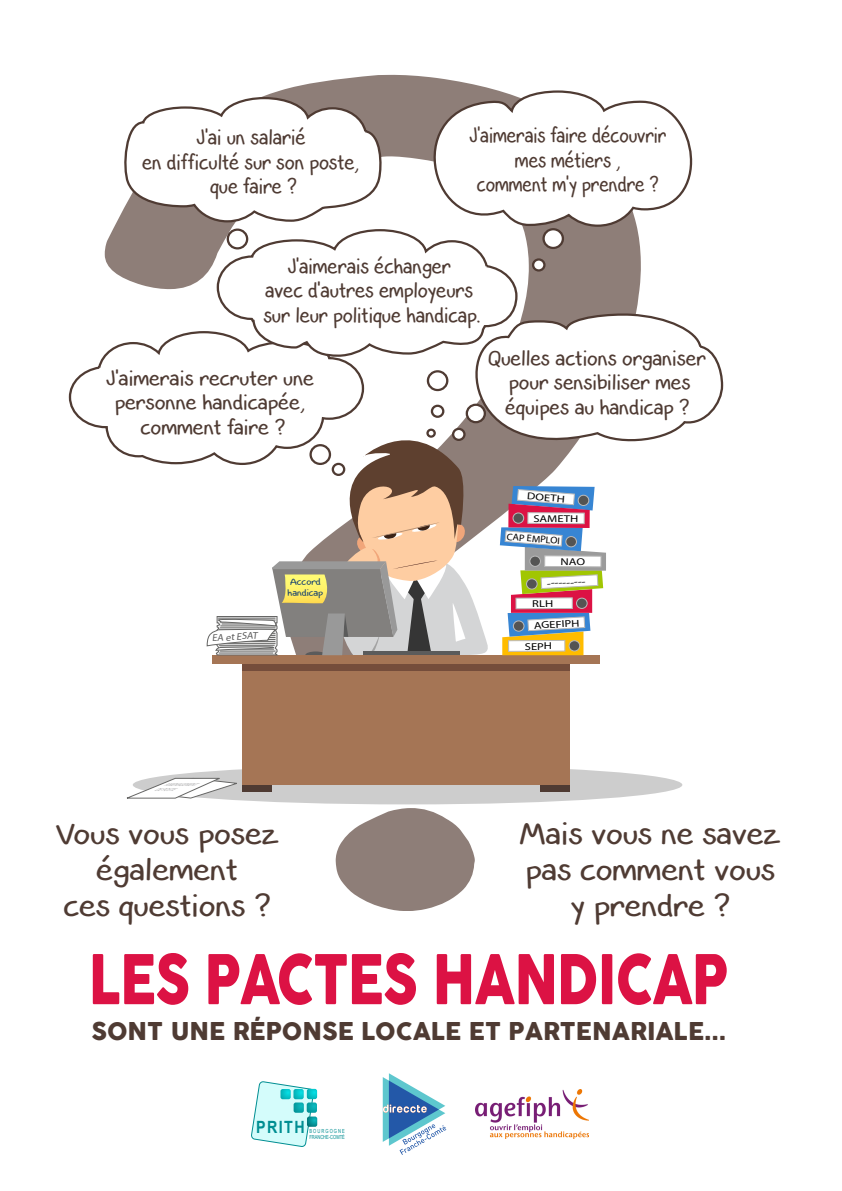
<style>
.page{position:relative;width:842px;height:1191px;background:#fff}
.page>*{position:absolute;margin:0;border:0;box-sizing:border-box;transform-origin:0 0}
.t1{font:67.5px "COCOGOOSE";letter-spacing:-.025em;color:#dc1244;scale:.8 1}
.t2{font:36px/36px "Smart Kid";color:#4f3b33;text-align:center}
.t3{font:24.6px/24.6px "Smart Kid";color:#4f3b33;text-align:center;scale:.88 1}
.t4{font:24.6px/24.6px "Smart Kid";color:#4f3b33;text-align:center;scale:.92 1}
.t5{font:24.6px/24.6px "Smart Kid";color:#4f3b33;text-align:center;scale:.95 1}
.t6{font:24.6px/24.6px "Smart Kid";color:#4f3b33;text-align:center;scale:.82 1}
.t7{font:24.6px/24.6px "Smart Kid";color:#4f3b33;text-align:center;scale:.87 1}
.t8{font:24px "COCOGOOSE";color:#4f3b33}
.t9{font:700 16.9px "Arial";letter-spacing:.1em;color:#008e92;scale:.85 1}
.t10{font:10.5px/10.5px "Smart Kid";color:#163f70}
.t11{font:10px "Myriad Pro";letter-spacing:-.005em;color:#000;scale:1.26 1}
.t12{font:italic 9.8px "Myriad Pro";color:#5b5b5b;scale:1.06 1}
.t13{font:9.7px "Myriad Pro";color:#000;scale:1.08 1}
.t14{font:5.6px/6px "Arial";color:#008e92;scale:.72 1}
.t15{font:italic 4.4px/5.2px "Myriad Pro";color:#a7a7a8;scale:1.04 1}
</style>
<div class="page">
<svg style="left:68px;top:358px;width:34px;height:71px"></svg>
<svg style="left:650px;top:315px;width:74px;height:125px"></svg>
<svg style="left:650px;top:101px;width:43px;height:110px"></svg>
<svg style="left:251px;top:1081px;width:66px;height:65px"></svg>
<svg style="left:383px;top:1073px;width:63px;height:82px"></svg>
<img style="left:476px;top:1089px;width:113px;height:49px">
<svg style="left:102px;top:90px;width:548px;height:715px"></svg>
<svg style="left:500px;top:486px;width:106px;height:169px"></svg>
<p class="t7" style="left:142px;top:124px;width:251px">J'ai un salarié<br>en difficulté sur son poste, que faire ?</p>
<p class="t6" style="left:469px;top:122px;width:242px">J'aimerais faire découvrir mes métiers ,<br>comment m'y prendre ?</p>
<p class="t3" style="left:263px;top:253px;width:248px">J'aimerais échanger<br>avec d'autres employeurs sur leur politique handicap.</p>
<p class="t5" style="left:106px;top:364px;width:221px">J'aimerais recruter une personne handicapée, comment faire ?</p>
<p class="t4" style="left:488px;top:344px;width:238px">Quelles actions organiser pour sensibiliser mes équipes au handicap ?</p>
<p class="t12" style="left:211px;top:632px;width:44px;rotate:-4deg">EA et ESAT</p>
<p class="t10" style="left:288px;top:576px;width:37px">Accord handicap</p>
<p class="t11" style="left:528px;top:489px;width:32px;rotate:5deg">DOETH</p>
<p class="t11" style="left:534px;top:512px;width:37px;rotate:1deg">SAMETH</p>
<p class="t13" style="left:507px;top:530px;width:51px;rotate:5deg">CAP EMPLOI</p>
<p class="t11" style="left:547px;top:577px;width:32px;rotate:-3deg">----------</p>
<p class="t11" style="left:532px;top:597px;width:18px">RLH</p>
<p class="t11" style="left:533px;top:619px;width:38px;rotate:-3deg">AGEFIPH</p>
<p class="t11" style="left:525px;top:640px;width:23px">SEPH</p>
<p class="t15" style="left:154px;top:782px;width:50px;text-indent:9px">AMENAGEMENT<br>DEPOSTE</p>
<p class="t2" style="left:520px;top:814px;width:262px">Mais vous ne savez pas comment vous y prendre ?</p>
<p class="t2" style="left:55px;top:814px;width:225px">Vous vous posez également<br>ces questions ?</p>
<h1 class="t1" style="left:89px;top:928px;width:800px">LES PACTES HANDICAP</h1>
<p class="t8" style="left:91px;top:1013px;width:636px">SONT UNE RÉPONSE LOCALE ET PARTENARIALE...</p>
<p class="t9" style="left:256px;top:1115px;width:59px">PRITH</p>
<p class="t14" style="left:309px;top:1128px;width:51px">BOURGOGNE<br>FRANCHE-COMTÉ</p>
</div>
